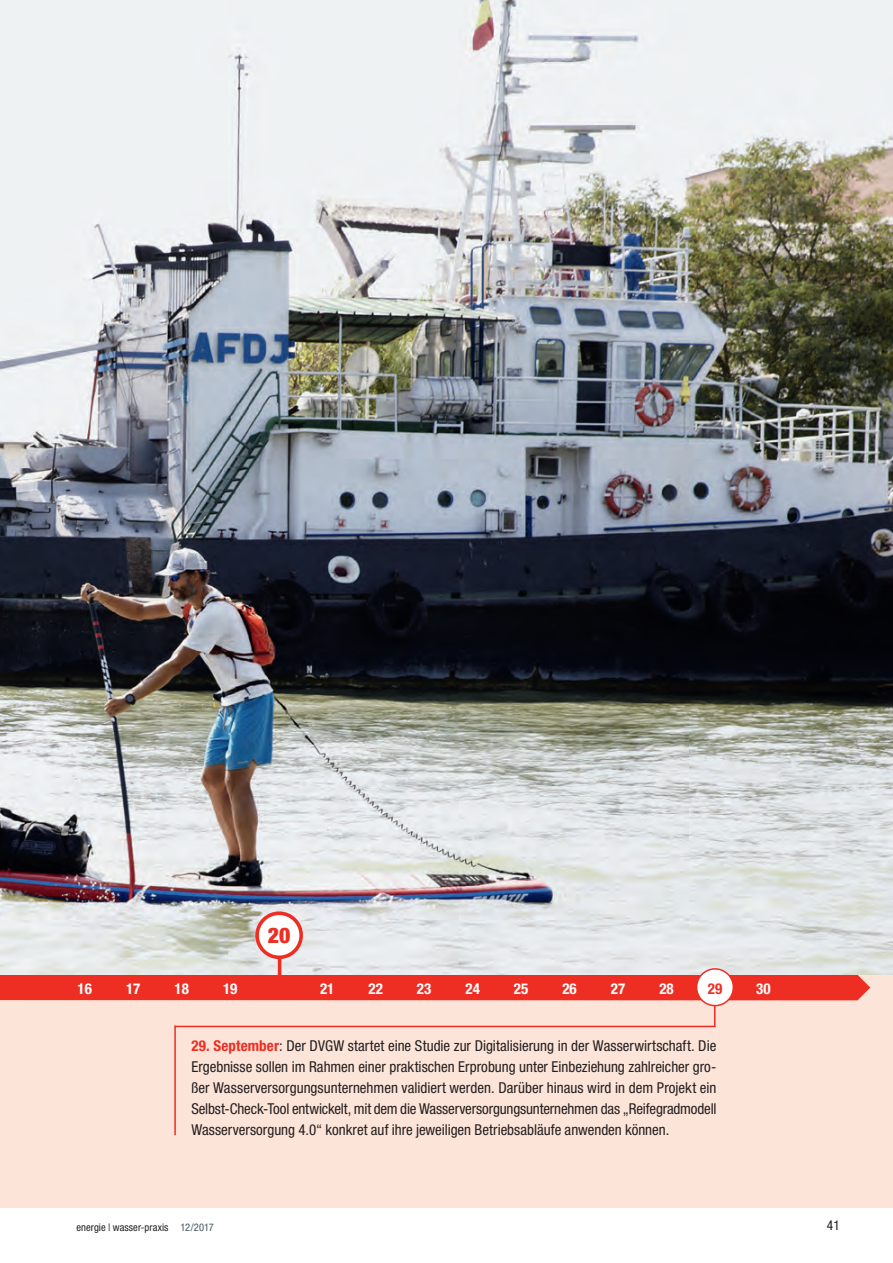
<style>
.page{position:relative;width:893px;height:1263px;background:#fff}
.page>*{position:absolute;margin:0;border:0;box-sizing:border-box;transform-origin:0 0}
.t1{font:900 condensed 21.6px "Helvetica Neue LT Std";color:#ee2e23}
.t2{font:condensed 15px/21px "Helvetica Neue LT Std";color:#231f20;text-align:justify}
.t3{font:700 condensed 15px "Helvetica Neue LT Std";color:#fff}
.t4{font:700 condensed 15px "Helvetica Neue LT Std";color:#ee2e23}
.t5{font:condensed 13.5px "Helvetica Neue LT Std";color:#231f20}
.t6{font:condensed 10.5px "Helvetica Neue LT Std";letter-spacing:.005em;color:#231f20}
.s1{font-weight:700;color:#ee2e23}
.s2{color:#45555d}
</style>
<div class="page">
<div style="left:0;top:974px;width:893px;height:234px;background:#fde4d8"></div>
<img style="left:0;top:0;width:893px;height:974px">
<svg style="left:0;top:974px;width:870px;height:53px"></svg>
<hr style="left:174px;top:1026px;width:541px;height:1px;background:#ee2e23">
<hr style="left:174px;top:1026px;width:2px;height:109px;background:#ee2e23">
<div style="left:697px;top:969px;width:36px;height:36px;background:#fff;border-radius:50%"></div>
<div style="left:696px;top:968px;width:38px;height:38px;border:2px solid #ee2e23;border-radius:50%"></div>
<div style="left:257px;top:913px;width:44px;height:44px;background:#fff;border-radius:50%"></div>
<div style="left:255px;top:911px;width:48px;height:48px;border:4px solid #ee2e23;border-radius:50%"></div>
<hr style="left:278px;top:957px;width:3px;height:25px;background:#ee2e23">
<p class="t1" style="left:268px;top:922px;width:24px">20</p>
<p class="t3" style="left:78px;top:979px;width:16px">16</p>
<p class="t3" style="left:126px;top:979px;width:16px">17</p>
<p class="t3" style="left:175px;top:979px;width:16px">18</p>
<p class="t3" style="left:223px;top:979px;width:16px">19</p>
<p class="t3" style="left:320px;top:979px;width:16px">21</p>
<p class="t3" style="left:368px;top:979px;width:16px">22</p>
<p class="t3" style="left:417px;top:979px;width:16px">23</p>
<p class="t3" style="left:465px;top:979px;width:16px">24</p>
<p class="t3" style="left:514px;top:979px;width:16px">25</p>
<p class="t3" style="left:562px;top:979px;width:16px">26</p>
<p class="t3" style="left:611px;top:979px;width:16px">27</p>
<p class="t3" style="left:659px;top:979px;width:16px">28</p>
<p class="t4" style="left:708px;top:979px;width:16px">29</p>
<p class="t3" style="left:756px;top:979px;width:16px">30</p>
<p class="t2" style="left:191px;top:1035px;width:527px"><span class="s1">29. September</span>: Der DVGW startet eine Studie zur Digitalisierung in der Wasserwirtschaft. Die Ergebnisse sollen im Rahmen einer praktischen Erprobung unter Einbeziehung zahlreicher gro&shy;ßer Wasserversorgungsunternehmen validiert werden. Darüber hinaus wird in dem Projekt ein Selbst-Check-Tool entwickelt, mit dem die Wasserversorgungsunternehmen das „Reifegradmodell Wasserversorgung 4.0“ konkret auf ihre jeweiligen Betriebsabläufe anwenden können.</p>
<p class="t6" style="left:77px;top:1221px;width:139px">energie | wasser-praxis <span class="s2">12/2017</span></p>
<p class="t5" style="left:827px;top:1218px;width:14px">41</p>
</div>
